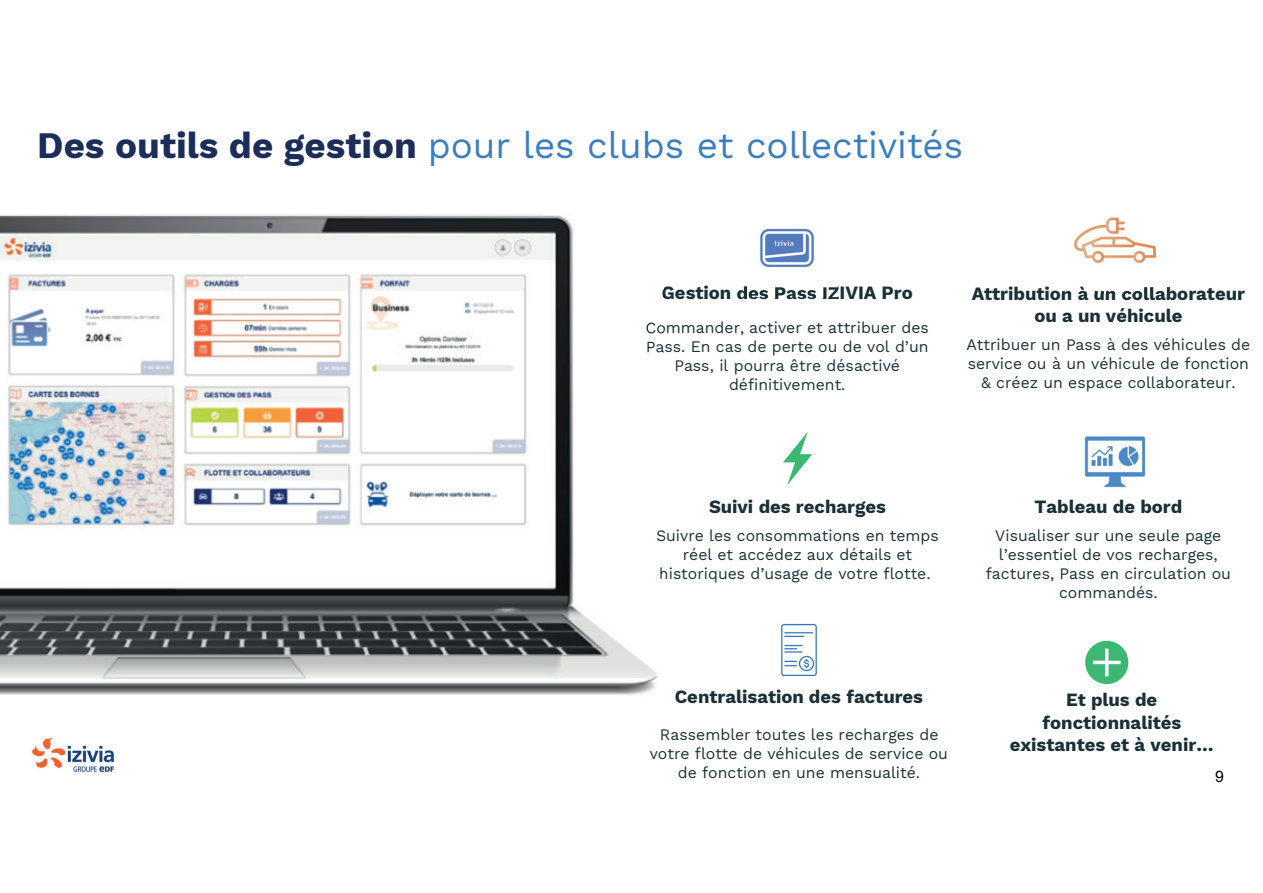
<style>
.page{position:relative;width:1263px;height:893px;background:#fff}
.page>*{position:absolute;margin:0;border:0;box-sizing:border-box;transform-origin:0 0}
.t1{font:36.75px "Work Sans";color:#3a7dc1}
.t2{font:700 18.45px/22px "Work Sans";color:#1a3036;text-align:center}
.t3{font:15.75px/18.9px "Work Sans";color:#1a3036;text-align:center}
.t4{font:15.75px "Arial";color:#000001}
.s1{font-weight:700;color:#1c2d5a}
</style>
<div class="page">
<img style="left:31px;top:737px;width:84px;height:36px">
<svg style="left:783px;top:432px;width:29px;height:53px"></svg>
<img style="left:1074px;top:217px;width:82px;height:70px">
<img style="left:1062px;top:287px;width:107px;height:7px">
<img style="left:781px;top:623px;width:36px;height:54px">
<img style="left:1084px;top:436px;width:62px;height:52px">
<img style="left:0;top:214px;width:658px;height:481px">
<img style="left:646px;top:322px;width:17px;height:14px">
<img style="left:647px;top:341px;width:16px;height:15px">
<img style="left:657px;top:529px;width:6px;height:15px">
<img style="left:660px;top:567px;width:3px;height:12px">
<img style="left:760px;top:228px;width:54px;height:40px">
<img style="left:737px;top:286px;width:32px;height:12px">
<img style="left:775px;top:287px;width:41px;height:11px">
<img style="left:823px;top:287px;width:14px;height:11px">
<svg style="left:1085px;top:641px;width:43px;height:43px"></svg>
<h1 class="t1" style="left:37px;top:118px;width:927px"><span class="s1">Des outils de gestion</span> pour les clubs et collectivités</h1>
<p class="t2" style="left:662px;top:281px;width:253px">Gestion des Pass IZIVIA Pro</p>
<p class="t3" style="left:645px;top:318px;width:285px">Commander, activer et attribuer des<br>Pass. En cas de perte ou de vol d’un<br>Pass, il pourra être désactivé définitivement.</p>
<p class="t2" style="left:972px;top:282px;width:275px">Attribution à un collaborateur ou a un véhicule</p>
<p class="t3" style="left:966px;top:334px;width:285px">Attribuer un Pass à des véhicules de service ou à un véhicule de fonction &amp; créez un espace collaborateur.</p>
<p class="t2" style="left:709px;top:495px;width:179px">Suivi des recharges</p>
<p class="t3" style="left:656px;top:525px;width:284px">Suivre les consommations en temps réel et accédez aux détails et historiques d’usage de votre flotte.</p>
<p class="t2" style="left:675px;top:685px;width:250px">Centralisation des factures</p>
<p class="t3" style="left:650px;top:725px;width:300px">Rassembler toutes les recharges de votre flotte de véhicules de service ou de fonction en une mensualité.</p>
<p class="t2" style="left:1034px;top:495px;width:149px">Tableau de bord</p>
<p class="t3" style="left:986px;top:525px;width:247px">Visualiser sur une seule page l’essentiel de vos recharges, factures, Pass en circulation ou commandés.</p>
<p class="t2" style="left:1010px;top:688px;width:205px">Et plus de fonctionnalités existantes et à venir…</p>
<p class="t4" style="left:1215px;top:766px;width:10px">9</p>
</div>
